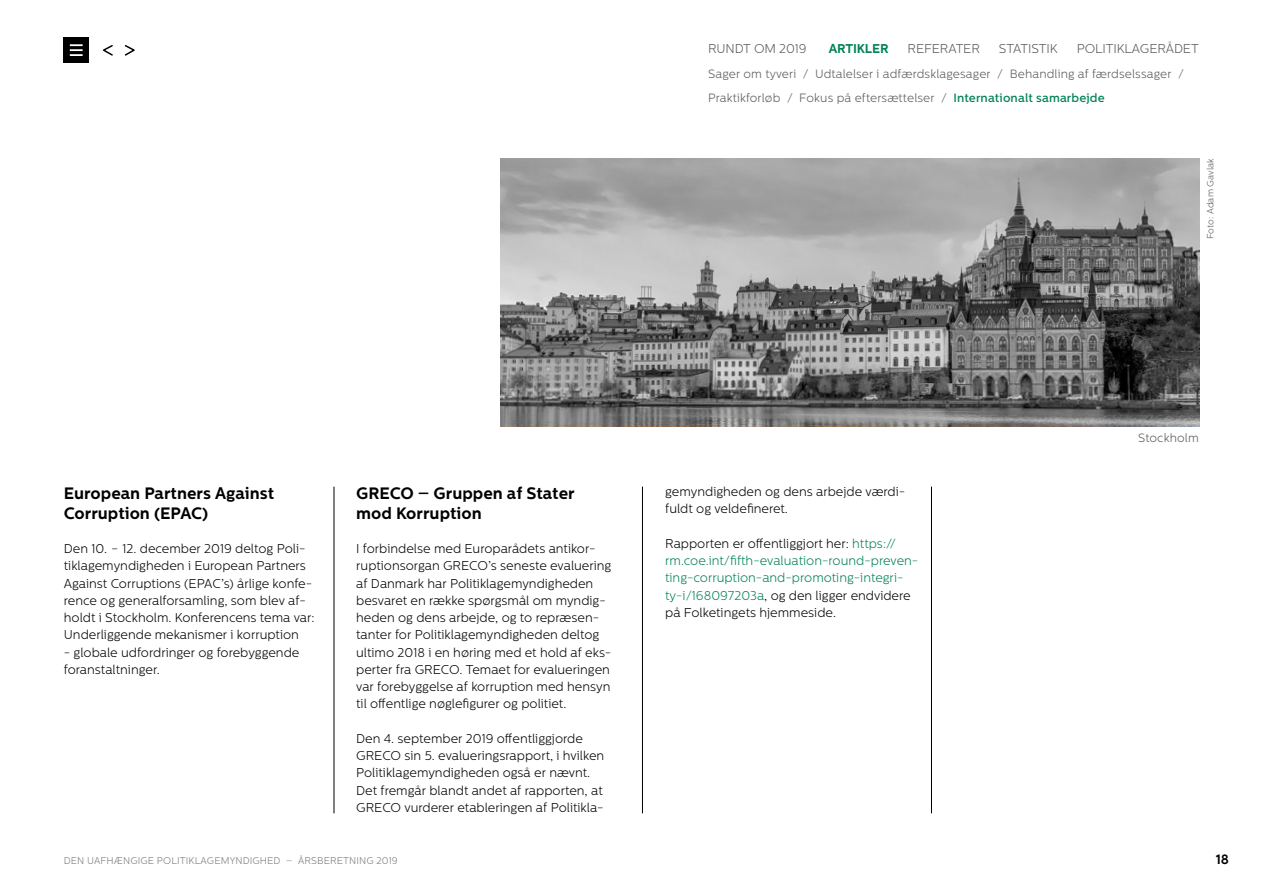
<style>
.page{position:relative;width:1263px;height:893px;background:#fff}
.page>*{position:absolute;margin:0;border:0;box-sizing:border-box;transform-origin:0 0}
.t1{font:700 16.5px/19.5px "Centrale Sans";color:#000}
.t2{font:700 13.5px "Centrale Sans";color:#000}
.t3{font:300 12.75px/17.2px "Centrale Sans";color:#000}
.t4{font:300 12.75px/17.2px "Centrale Sans";color:#008159}
.t5{font:300 12.75px "Centrale Sans";letter-spacing:-.01em;color:#5a5a5a}
.t6{font:700 12.75px "Centrale Sans";letter-spacing:-.01em;color:#008159}
.t7{font:300 12px/24px "Centrale Sans";letter-spacing:.01em;color:#5a5a5a}
.t8{font:300 9.75px "Centrale Sans";letter-spacing:.01em;color:#797979}
.t9{font:300 9px "Centrale Sans";letter-spacing:.01em;color:#5a5a5a}
.s1{font-weight:500;color:#008159}
.s2{color:#000}
</style>
<div class="page">
<div style="left:63px;top:38px;width:26px;height:25px;background:#000"></div>
<svg style="left:70px;top:44px;width:13px;height:12px"></svg>
<svg style="left:103px;top:45px;width:10px;height:11px"></svg>
<svg style="left:124px;top:45px;width:11px;height:11px"></svg>
<hr style="left:334px;top:487px;width:1px;height:326px;background:#000">
<hr style="left:642px;top:487px;width:1px;height:326px;background:#000">
<hr style="left:931px;top:487px;width:1px;height:326px;background:#000">
<svg style="left:500px;top:158px;width:699px;height:268px;background:#888"></svg>
<p class="t5" style="left:708px;top:41px;width:100px">RUNDT OM 2019</p>
<p class="t6" style="left:829px;top:41px;width:61px">ARTIKLER</p>
<p class="t5" style="left:908px;top:41px;width:74px">REFERATER</p>
<p class="t5" style="left:999px;top:41px;width:60px">STATISTIK</p>
<p class="t5" style="left:1077px;top:41px;width:124px">POLITIKLAGERÅDET</p>
<p class="t7" style="left:708px;top:62px;width:477px">Sager om tyveri / Udtalelser i adfærdsklagesager / Behandling af færdselssager /<br>Praktikforløb / Fokus på eftersættelser / <span class="s1">Internationalt samarbejde</span></p>
<p class="t9" style="left:1205px;top:239px;width:82px;rotate:-90deg">Foto: Adam Gavlak</p>
<p class="t1" style="left:64px;top:483px;width:212px">European Partners Against<br>Corruption (EPAC)</p>
<p class="t3" style="left:64px;top:540px;width:252px">Den 10. - 12. december 2019 deltog Poli&shy;tiklagemyndigheden i European Partners Against Corruptions (EPAC’s) årlige konfe&shy;rence og generalforsamling, som blev af&shy;holdt i Stockholm. Konferencens tema var:<br>Underliggende mekanismer i korruption</p>
<p class="t3" style="left:64px;top:643px;width:237px">- globale udfordringer og forebyggende foranstaltninger.</p>
<p class="t1" style="left:356px;top:483px;width:220px">GRECO – Gruppen af Stater mod Korruption</p>
<p class="t3" style="left:356px;top:540px;width:257px">I forbindelse med Europarådets antikor&shy;ruptionsorgan GRECO’s seneste evaluering af Danmark har Politiklagemyndigheden besvaret en række spørgsmål om myndig&shy;heden og dens arbejde, og to repræsen&shy;tanter for Politiklagemyndigheden deltog ultimo 2018 i en høring med et hold af eks&shy;perter fra GRECO. Temaet for evalueringen var forebyggelse af korruption med hensyn til offentlige nøglefigurer og politiet.</p>
<p class="t3" style="left:356px;top:730px;width:250px">Den 4. september 2019 offentliggjorde GRECO sin 5. evalueringsrapport, i hvilken Politiklagemyndigheden også er nævnt.<br>Det fremgår blandt andet af rapporten, at GRECO vurderer etableringen af Politikla-</p>
<p class="t3" style="left:665px;top:483px;width:242px">gemyndigheden og dens arbejde værdi&shy;fuldt og veldefineret.</p>
<p class="t4" style="left:665px;top:535px;width:255px"><span class="s2">Rapporten er offentliggjort her:</span> https:// rm.coe.int/fifth-evaluation-round-preven&shy;ting-corruption-and-promoting-integri&shy;ty-i/168097203a<span class="s2">, og den ligger endvidere på Folketingets hjemmeside.</span></p>
<p class="t7" style="left:1138px;top:426px;width:62px">Stockholm</p>
<p class="t8" style="left:64px;top:855px;width:335px">DEN UAFHÆNGIGE POLITIKLAGEMYNDIGHED – ÅRSBERETNING 2019</p>
<p class="t2" style="left:1216px;top:851px;width:15px">18</p>
</div>
